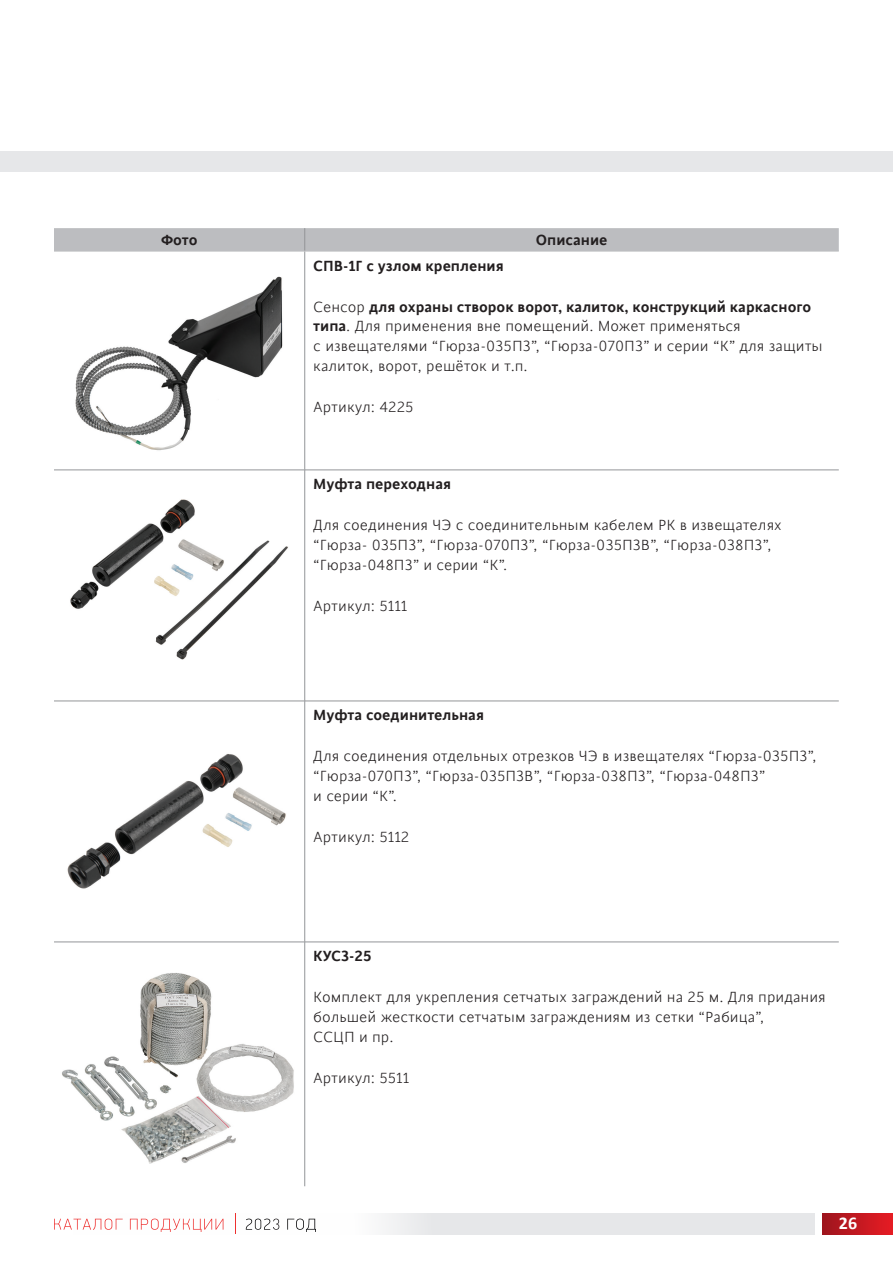
<style>
.page{position:relative;width:893px;height:1263px;background:#fff}
.page>*{position:absolute;margin:0;border:0;box-sizing:border-box;transform-origin:0 0}
.t1{font:700 18px "Calibri";color:#fff}
.t2{font:300 16.5px/19.8px "Cinta";color:#231f20}
.t3{font:600 16.5px "Cinta";color:#231f20}
.s1{font-weight:600}
</style>
<div class="page">
<div style="left:0;top:151px;width:893px;height:21px;background:#e6e7e9"></div>
<div style="left:822px;top:1214px;width:71px;height:20px;background:linear-gradient(to right,#9d151e,#e71c24)"></div>
<div style="left:73px;top:1214px;width:742px;height:20px;background:linear-gradient(to right,#fff,#dfe0e3)"></div>
<hr style="left:54px;top:470px;width:251px;height:1px;background:#939598">
<hr style="left:305px;top:470px;width:534px;height:1px;background:#939598">
<hr style="left:54px;top:701px;width:251px;height:1px;background:#939598">
<hr style="left:305px;top:701px;width:534px;height:1px;background:#939598">
<hr style="left:54px;top:942px;width:251px;height:1px;background:#939598">
<hr style="left:305px;top:942px;width:534px;height:1px;background:#939598">
<div style="left:54px;top:228px;width:785px;height:23px;background:#bcbdc0"></div>
<hr style="left:304px;top:251px;width:1px;height:219px;background:#939598">
<hr style="left:304px;top:470px;width:1px;height:231px;background:#939598">
<hr style="left:304px;top:701px;width:1px;height:241px;background:#939598">
<hr style="left:304px;top:942px;width:1px;height:244px;background:#939598">
<hr style="left:54px;top:251px;width:251px;height:1px;background:#bcbdc0">
<hr style="left:305px;top:251px;width:534px;height:1px;background:#bcbdc0">
<img style="left:75px;top:276px;width:208px;height:175px">
<img style="left:70px;top:499px;width:218px;height:161px">
<img style="left:67px;top:754px;width:219px;height:135px">
<img style="left:62px;top:973px;width:232px;height:191px">
<svg style="left:54px;top:1218px;width:69px;height:12px"></svg>
<svg style="left:130px;top:1218px;width:93px;height:14px"></svg>
<svg style="left:287px;top:1218px;width:29px;height:14px"></svg>
<svg style="left:235px;top:1214px;width:1px;height:20px"></svg>
<svg style="left:246px;top:1218px;width:33px;height:12px"></svg>
<p class="t3" style="left:161px;top:230px;width:38px">Фото</p>
<p class="t3" style="left:536px;top:230px;width:73px">Описание</p>
<p class="t3" style="left:313px;top:255px;width:192px">СПВ-1Г с узлом крепления</p>
<p class="t2" style="left:313px;top:297px;width:511px">Сенсор <span class="s1">для охраны створок ворот, калиток, конструкций каркасного типа</span>. Для применения вне помещений. Может применяться<br>с извещателями “Гюрза-035ПЗ”, “Гюрза-070ПЗ” и серии “К” для защиты калиток, ворот, решёток и т.п.</p>
<p class="t2" style="left:313px;top:397px;width:102px">Артикул: 4225</p>
<p class="t3" style="left:313px;top:474px;width:139px">Муфта переходная</p>
<p class="t2" style="left:313px;top:516px;width:470px">Для соединения ЧЭ с соединительным кабелем РК в извещателях “Гюрза- 035ПЗ”, “Гюрза-070ПЗ”, “Гюрза-035ПЗВ”, “Гюрза-038ПЗ”, “Гюрза-048ПЗ” и серии “К”.</p>
<p class="t2" style="left:313px;top:596px;width:96px">Артикул: 5111</p>
<p class="t3" style="left:313px;top:705px;width:172px">Муфта соединительная</p>
<p class="t2" style="left:313px;top:747px;width:505px">Для соединения отдельных отрезков ЧЭ в извещателях “Гюрза-035ПЗ”, “Гюрза-070ПЗ”, “Гюрза-035ПЗВ”, “Гюрза-038ПЗ”, “Гюрза-048ПЗ”<br>и серии “К”.</p>
<p class="t2" style="left:313px;top:827px;width:98px">Артикул: 5112</p>
<p class="t3" style="left:313px;top:946px;width:60px">КУСЗ-25</p>
<p class="t2" style="left:313px;top:988px;width:514px">Комплект для укрепления сетчатых заграждений на 25 м. Для придания большей жесткости сетчатым заграждениям из сетки “Рабица”,<br>ССЦП и пр.</p>
<p class="t2" style="left:313px;top:1068px;width:98px">Артикул: 5511</p>
<p class="t1" style="left:839px;top:1210px;width:20px">26</p>
</div>
